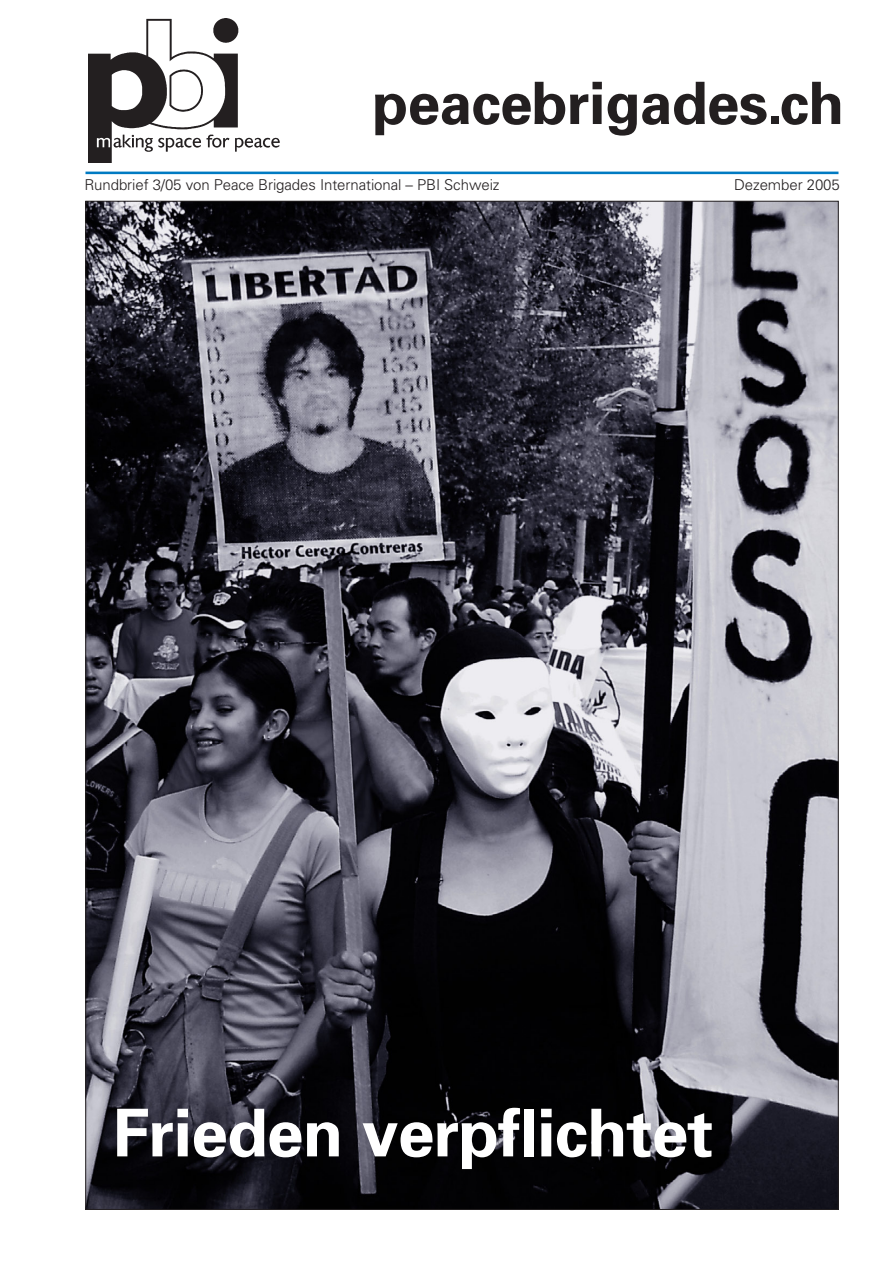
<style>
.page{position:relative;width:893px;height:1263px;background:#fff}
.page>*{position:absolute;margin:0;border:0;box-sizing:border-box;transform-origin:0 0}
.t1{font:700 66px "Univers";letter-spacing:-.01em;color:#fff}
.t2{font:700 58.5px "Univers";letter-spacing:-.01em;color:#231f20}
.t3{font:300 15px "Univers";letter-spacing:-.005em;color:#231f20}
</style>
<div class="page">
<img style="left:88px;top:18px;width:192px;height:144px">
<hr style="left:85px;top:172px;width:753px;height:2px;background:#007ac2">
<img style="left:87px;top:203px;width:749px;height:1005px">
<h2 class="t2" style="left:372px;top:82px;width:473px">peacebrigades.ch</h2>
<p class="t3" style="left:84px;top:179px;width:417px">Rundbrief 3/05 von Peace Brigades International – PBI Schweiz</p>
<p class="t3" style="left:734px;top:179px;width:107px">Dezember 2005</p>
<h1 class="t1" style="left:113px;top:1109px;width:602px">Frieden verpflichtet</h1>
</div>
